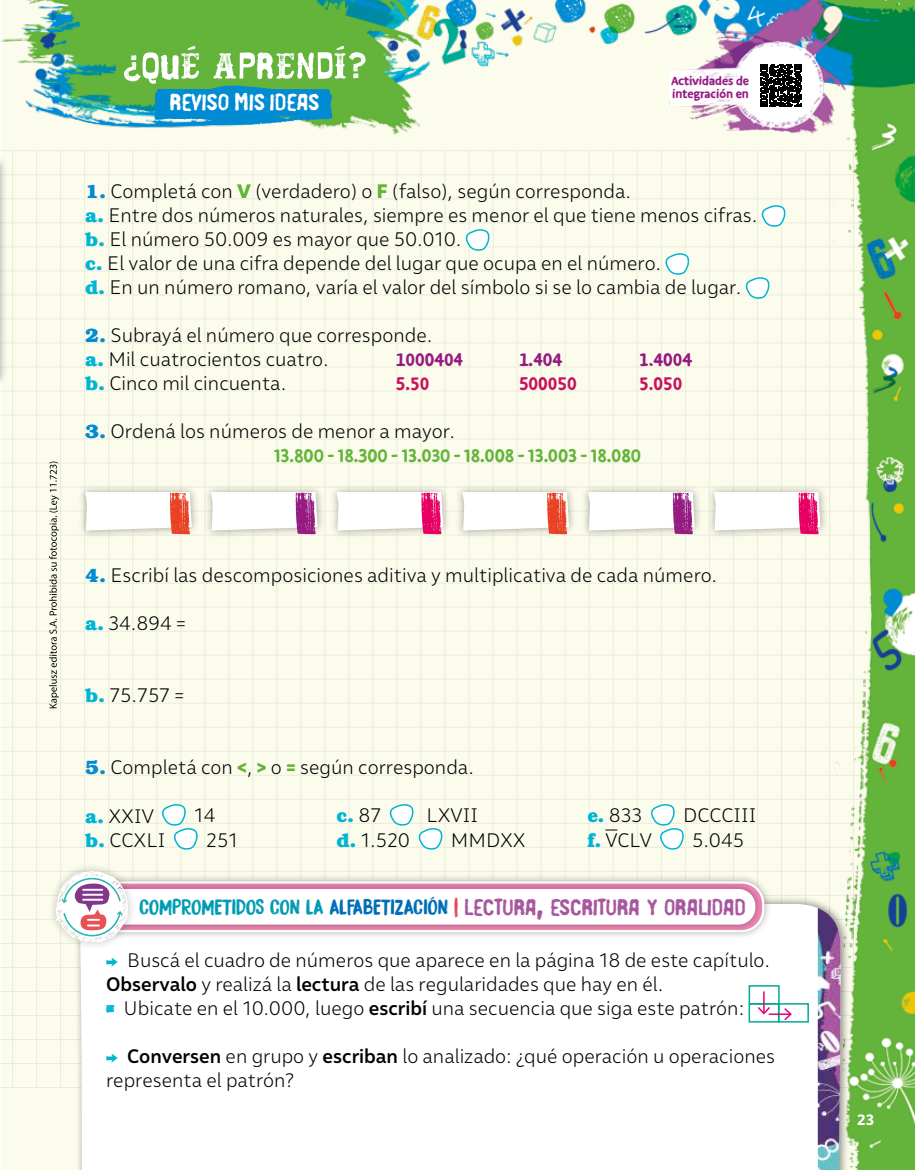
<style>
.page{position:relative;width:915px;height:1170px;background:#fff}
.page>*{position:absolute;margin:0;border:0;box-sizing:border-box;transform-origin:0 0}
.t1{font:22.5px "Linotype Russisch Brot Eat Text";color:#fff;scale:1.04 1}
.t2{font:22.05px "Linotype Russisch Brot Eat Text";letter-spacing:-.015em;color:#a8589e;scale:1.04 1}
.t3{font:700 21px "Duper";color:#64b43a}
.t4{font:700 21px "Duper";color:#951b81}
.t5{font:700 21px "Duper";color:#c7135d}
.t6{font:300 19.5px/24px "Malva";color:#000}
.t7{font:700 19.5px "Bookman Std";color:#00b4d5}
.t8{font:700 15px "Malva";color:#fff}
.t9{font:700 13.5px/13.5px "Duper";color:#951b81;scale:1.04 1}
.s1{font-family:"Bookman Std";font-weight:700;color:#008bd2}
.s2{font-weight:800;color:#64b43a}
.s3{font-family:"Bookman Std";font-weight:700;color:#00b4d5}
.s4{font-family:"Malva";font-weight:300;color:#000}
.s5{font-family:"Bocadillo";font-size:19.5px;color:#009cb4}
.s6{font-family:"Bocadillo";font-size:19.5px;color:#006eb7}
.s7{font-family:"Bocadillo";font-size:25.5px;color:#e34c5c}
.s8{font-size:31.5px}
.s9{font-family:"Zalderdash";font-weight:400;font-size:18px;color:#00b4d5}
.s10{font-weight:500}
.s11{font-family:"Illuminate";font-weight:400;font-size:33px;color:#00b4d5}
</style>
<div class="page">
<img style="left:0;top:0;width:914px;height:1169px">
<svg style="left:124px;top:46px;width:241px;height:79px;background:#5fb390"></svg>
<svg style="left:75px;top:903px;width:765px;height:266px"></svg>
<img style="left:817px;top:907px;width:23px;height:262px">
<img style="left:669px;top:0;width:181px;height:144px">
<div style="left:755px;top:60px;width:51px;height:51px;background:#fff"></div>
<svg style="left:760px;top:64px;width:41px;height:42px"></svg>
<div style="left:748px;top:1003px;width:31px;height:19px;border:2px solid #00ab96"></div>
<div style="left:777px;top:1003px;width:31px;height:19px;border:2px solid #00ab96"></div>
<div style="left:748px;top:985px;width:31px;height:19px;border:2px solid #00ab96"></div>
<hr style="left:762px;top:991px;width:2px;height:22px;background:#e6007d">
<svg style="left:756px;top:1005px;width:36px;height:16px"></svg>
<svg style="left:760px;top:202px;width:26px;height:26px"></svg>
<svg style="left:465px;top:226px;width:26px;height:26px"></svg>
<svg style="left:664px;top:250px;width:26px;height:26px"></svg>
<svg style="left:744px;top:274px;width:26px;height:26px"></svg>
<div style="left:77px;top:483px;width:122px;height:55px;background:#000;opacity:.35"></div>
<svg style="left:85px;top:490px;width:107px;height:44px"></svg>
<div style="left:454px;top:483px;width:122px;height:55px;background:#000;opacity:.35"></div>
<svg style="left:462px;top:490px;width:107px;height:44px"></svg>
<div style="left:329px;top:483px;width:122px;height:55px;background:#000;opacity:.35"></div>
<svg style="left:336px;top:490px;width:107px;height:44px"></svg>
<div style="left:706px;top:483px;width:122px;height:55px;background:#000;opacity:.35"></div>
<svg style="left:713px;top:490px;width:107px;height:44px"></svg>
<div style="left:203px;top:483px;width:122px;height:55px;background:#000;opacity:.35"></div>
<svg style="left:211px;top:490px;width:106px;height:44px"></svg>
<div style="left:580px;top:483px;width:122px;height:55px;background:#000;opacity:.35"></div>
<svg style="left:588px;top:490px;width:106px;height:44px"></svg>
<svg style="left:161px;top:800px;width:38px;height:51px"></svg>
<svg style="left:389px;top:800px;width:55px;height:51px"></svg>
<svg style="left:605px;top:829px;width:12px;height:1px"></svg>
<svg style="left:650px;top:800px;width:35px;height:51px"></svg>
<div style="left:0;top:155px;width:9px;height:232px;background:#000;opacity:.35"></div>
<img style="left:0;top:163px;width:1px;height:216px">
<div style="left:72px;top:873px;width:700px;height:67px;background:#000;opacity:.35"></div>
<div style="left:87px;top:880px;width:675px;height:52px;background:#000;opacity:.35"></div>
<div style="left:95px;top:888px;width:660px;height:36px;background:#fff;border-radius:17px"></div>
<div style="left:47px;top:862px;width:89px;height:88px;background:#000;opacity:.25"></div>
<svg style="left:54px;top:870px;width:76px;height:72px"></svg>
<svg style="left:49px;top:461px;width:10px;height:247px;background:#cacabe"></svg>
<p class="t1" style="left:169px;top:87px;width:146px">REVISO MIS IDEAS</p>
<p class="t9" style="left:670px;top:74px;width:76px">Actividades de integración en</p>
<p class="t6" style="left:85px;top:179px;width:673px"><span class="s1">1.</span> Completá con <span class="s2">V</span> (verdadero) o <span class="s2">F</span> (falso), según corresponda.<br><span class="s3">a.</span> Entre dos números naturales, siempre es menor el que tiene menos cifras. <span class="s3">b.</span> El número 50.009 es mayor que 50.010.<br><span class="s3">c.</span> El valor de una cifra depende del lugar que ocupa en el número.<br><span class="s3">d.</span> En un número romano, varía el valor del símbolo si se lo cambia de lugar.</p>
<p class="t6" style="left:85px;top:323px;width:348px"><span class="s1">2.</span> Subrayá el número que corresponde. <span class="s3">a.</span> Mil cuatrocientos cuatro.</p>
<p class="t4" style="left:396px;top:347px;width:69px">1000404</p>
<p class="t4" style="left:519px;top:347px;width:45px">1.404</p>
<p class="t4" style="left:639px;top:347px;width:54px">1.4004</p>
<p class="t6" style="left:85px;top:371px;width:203px"><span class="s3">b.</span> Cinco mil cincuenta.</p>
<p class="t5" style="left:396px;top:371px;width:35px">5.50</p>
<p class="t5" style="left:519px;top:371px;width:59px">500050</p>
<p class="t5" style="left:639px;top:371px;width:45px">5.050</p>
<p class="t6" style="left:85px;top:419px;width:371px"><span class="s1">3.</span> Ordená los números de menor a mayor.</p>
<p class="t3" style="left:274px;top:443px;width:368px">13.800 - 18.300 - 13.030 - 18.008 - 13.003 - 18.080</p>
<p class="t6" style="left:85px;top:563px;width:633px"><span class="s1">4.</span> Escribí las descomposiciones aditiva y multiplicativa de cada número.</p>
<p class="t6" style="left:85px;top:611px;width:102px"><span class="s3">a.</span> 34.894 =</p>
<p class="t6" style="left:85px;top:683px;width:100px"><span class="s3">b.</span> 75.757 =</p>
<p class="t6" style="left:85px;top:755px;width:390px"><span class="s1">5.</span> Completá con <span class="s2">&lt;</span>, <span class="s2">&gt;</span> o <span class="s2">=</span> según corresponda.</p>
<p class="t6" style="left:85px;top:803px;width:70px"><span class="s3">a.</span> XXIV</p>
<p class="t6" style="left:194px;top:803px;width:22px">14</p>
<p class="t6" style="left:85px;top:827px;width:82px"><span class="s3">b.</span> CCXLI</p>
<p class="t6" style="left:206px;top:827px;width:33px">251</p>
<p class="t7" style="left:336px;top:803px;width:46px">c. <span class="s4">87</span></p>
<p class="t6" style="left:426px;top:803px;width:53px">LXVII</p>
<p class="t6" style="left:336px;top:827px;width:75px"><span class="s3">d.</span> 1.520</p>
<p class="t6" style="left:451px;top:827px;width:76px">MMDXX</p>
<p class="t6" style="left:587px;top:803px;width:56px"><span class="s3">e.</span> 833</p>
<p class="t6" style="left:683px;top:803px;width:75px">DCCCIII</p>
<p class="t6" style="left:587px;top:827px;width:66px"><span class="s3">f.</span> VCLV</p>
<p class="t6" style="left:692px;top:827px;width:53px">5.045</p>
<p class="t2" style="left:139px;top:892px;width:584px"><span class="s5">COMPROMETIDOS CON LA</span> <span class="s6">ALFABETIZACIÓN</span> <span class="s7">|</span> LECTURA<span class="s8">,</span> ESCRITURA Y ORALIDAD</p>
<p class="t6" style="left:106px;top:947px;width:665px"><span class="s9">≥</span> Buscá el cuadro de números que aparece en la página 18 de este capítulo.<br><span class="s10">Observalo</span> y realizá la <span class="s10">lectura</span> de las regularidades que hay en él.</p>
<p class="t6" style="left:106px;top:995px;width:639px"><span class="s11">•</span> Ubicate en el 10.000, luego <span class="s10">escribí</span> una secuencia que siga este patrón:</p>
<p class="t6" style="left:106px;top:1043px;width:670px"><span class="s9">≥</span> <span class="s10">Conversen</span> en grupo y <span class="s10">escriban</span> lo analizado: ¿qué operación u operaciones representa el patrón?</p>
<p class="t8" style="left:856px;top:1110px;width:19px">23</p>
</div>
